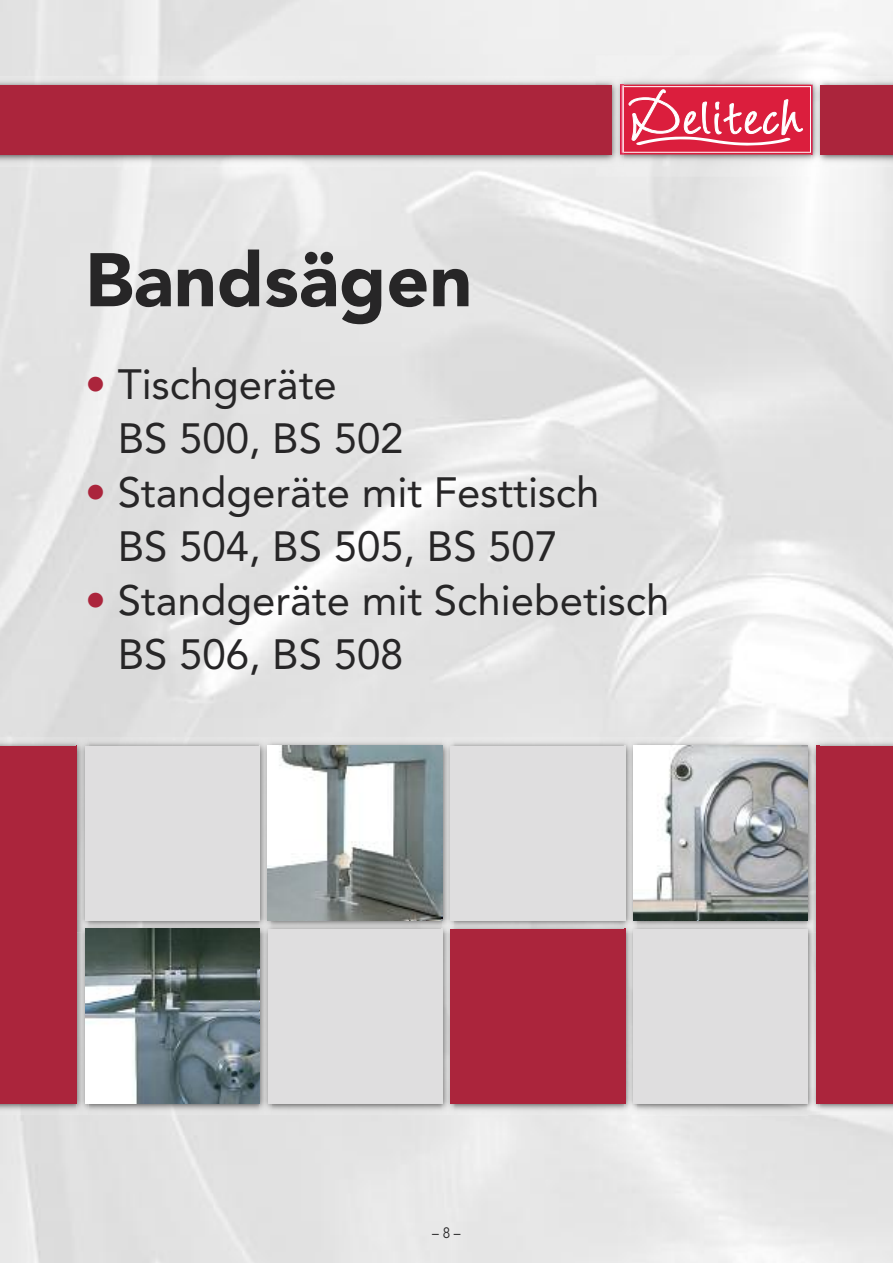
<style>
.page{position:relative;width:893px;height:1263px;background:#fff}
.page>*{position:absolute;margin:0;border:0;box-sizing:border-box;transform-origin:0 0}
.t1{font:900 75px "Avenir";color:#272627}
.t2{font:42px/54px "Avenir";color:#272627}
.t3{font:15px "Avenir";color:#272627;scale:.9 1}
.s1{color:#ab253c}
</style>
<div class="page">
<img style="left:596px;top:55px;width:234px;height:122px">
<div style="left:621px;top:85px;width:191px;height:69px;background:#db1e3d"></div>
<div style="left:622px;top:86px;width:189px;height:67px;border:1px solid #fff"></div>
<svg style="left:628px;top:89px;width:175px;height:57px"></svg>
<img style="left:0;top:76px;width:623px;height:90px">
<img style="left:621px;top:85px;width:2px;height:69px">
<div style="left:0;top:85px;width:611px;height:69px;background:#ab253c"></div>
<img style="left:811px;top:76px;width:82px;height:90px">
<img style="left:811px;top:85px;width:1px;height:69px">
<div style="left:821px;top:85px;width:72px;height:69px;background:#ab253c"></div>
<img style="left:820px;top:737px;width:73px;height:378px">
<div style="left:816px;top:746px;width:77px;height:357px;background:#ab253c"></div>
<img style="left:0;top:737px;width:76px;height:378px">
<div style="left:0;top:746px;width:77px;height:357px;background:#ab253c"></div>
<img style="left:76px;top:737px;width:744px;height:183px">
<img style="left:76px;top:746px;width:1px;height:174px">
<div style="left:85px;top:746px;width:174px;height:174px;background:#dfdedf"></div>
<img style="left:259px;top:746px;width:1px;height:174px">
<img style="left:268px;top:746px;width:175px;height:174px">
<div style="left:451px;top:746px;width:174px;height:174px;background:#dfdedf"></div>
<img style="left:816px;top:746px;width:4px;height:174px">
<img style="left:625px;top:746px;width:1px;height:174px">
<img style="left:634px;top:746px;width:174px;height:174px">
<img style="left:76px;top:932px;width:195px;height:183px">
<img style="left:76px;top:932px;width:1px;height:171px">
<img style="left:88px;top:921px;width:171px;height:8px">
<svg style="left:77px;top:920px;width:11px;height:12px"></svg>
<img style="left:85px;top:929px;width:175px;height:174px">
<img style="left:271px;top:920px;width:171px;height:195px">
<svg style="left:259px;top:920px;width:12px;height:12px"></svg>
<div style="left:268px;top:929px;width:174px;height:174px;background:#dfdedf"></div>
<img style="left:454px;top:920px;width:171px;height:195px">
<img style="left:442px;top:932px;width:12px;height:183px">
<svg style="left:442px;top:920px;width:12px;height:12px"></svg>
<img style="left:442px;top:929px;width:1px;height:174px">
<div style="left:451px;top:929px;width:174px;height:174px;background:#ab253c"></div>
<img style="left:625px;top:932px;width:195px;height:183px">
<img style="left:816px;top:932px;width:4px;height:171px">
<img style="left:637px;top:920px;width:170px;height:9px">
<svg style="left:807px;top:920px;width:9px;height:12px"></svg>
<svg style="left:625px;top:920px;width:12px;height:12px"></svg>
<img style="left:625px;top:929px;width:1px;height:174px">
<div style="left:634px;top:929px;width:174px;height:174px;background:#dfdedf"></div>
<h1 class="t1" style="left:85px;top:250px;width:389px">Bandsägen</h1>
<p class="t2" style="left:118px;top:360px;width:287px;text-indent:-33px"><span class="s1">•</span> Tischgeräte<br>BS 500, BS 502</p>
<p class="t2" style="left:85px;top:468px;width:516px;text-align:center"><span class="s1">•</span> Standgeräte mit Festtisch<br>BS 504, BS 505, BS 507</p>
<p class="t2" style="left:118px;top:576px;width:553px;text-indent:-33px"><span class="s1">•</span> Standgeräte mit Schiebetisch<br>BS 506, BS 508</p>
<p class="t3" style="left:432px;top:1227px;width:33px">–8–</p>
</div>
